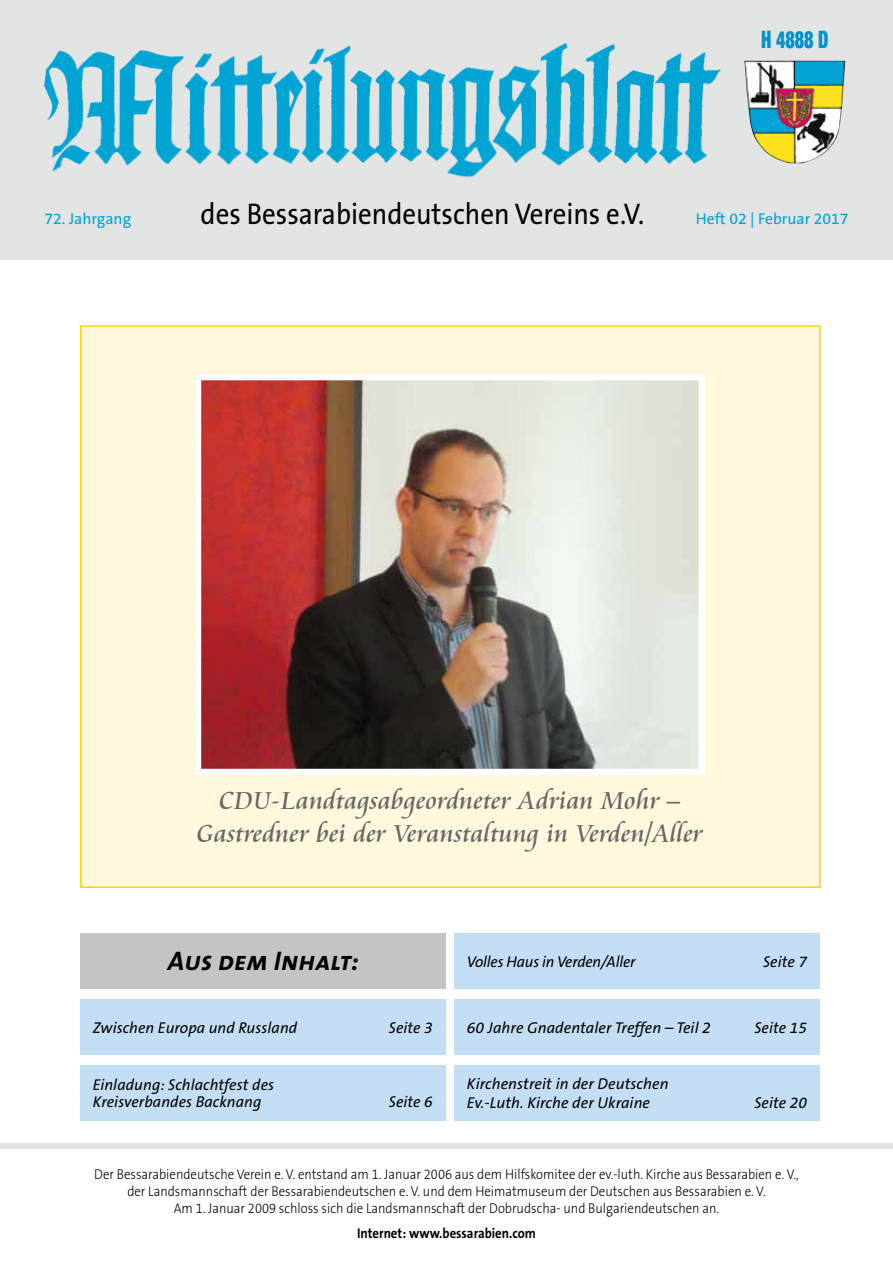
<style>
.page{position:relative;width:893px;height:1263px;background:#fff}
.page>*{position:absolute;margin:0;border:0;box-sizing:border-box;transform-origin:0 0}
.t1{font:30px "The Sans B5 Plain";color:#000;scale:.9 1}
.t2{font:27px/33px "Cataneo BT";color:#676767;text-align:center}
.t3{font:italic 27px "The Sans Bold Caps";color:#000}
.t4{font:900 condensed 24px "Helvetica Neue";color:#0092ca;scale:.75 1}
.t5{font:italic 15.75px/17.2px "The Sans B5 Plain";letter-spacing:.005em;color:#000}
.t6{font:15.75px "The Sans B5 Plain";color:#00a3d3}
.t7{font:300 14.25px/17.1px "The Sans B3";color:#000;text-align:center;scale:.9 1}
.t8{font:700 14.25px "The Sans B7";color:#000;scale:.9 1}
</style>
<div class="page">
<div style="left:80px;top:325px;width:741px;height:563px;background:#fff8dc;border:2px solid #fcd600"></div>
<div style="left:0;top:0;width:893px;height:260px;background:#e2e3e3"></div>
<img style="left:44px;top:42px;width:677px;height:135px">
<img style="left:744px;top:60px;width:101px;height:103px">
<div style="left:0;top:1143px;width:893px;height:6px;background:#e2e3e3"></div>
<div style="left:80px;top:933px;width:366px;height:56px;background:#c4c4c5"></div>
<div style="left:454px;top:933px;width:366px;height:56px;background:#c3def4"></div>
<div style="left:80px;top:1065px;width:366px;height:55px;background:#c3def4"></div>
<div style="left:80px;top:999px;width:366px;height:56px;background:#c3def4"></div>
<div style="left:454px;top:999px;width:366px;height:56px;background:#c3def4"></div>
<div style="left:454px;top:1065px;width:366px;height:55px;background:#c3def4"></div>
<img style="left:202px;top:381px;width:496px;height:387px">
<div style="left:195px;top:374px;width:510px;height:401px;border:6px solid #fff"></div>
<h3 class="t4" style="left:761px;top:19px;width:91px">H 4888 D</h3>
<p class="t6" style="left:45px;top:211px;width:88px">72. Jahrgang</p>
<h1 class="t1" style="left:201px;top:198px;width:495px">des Bessarabiendeutschen Vereins e.V.</h1>
<p class="t6" style="left:696px;top:211px;width:154px">Heft 02 | Februar 2017</p>
<h2 class="t2" style="left:197px;top:784px;width:508px">CDU-Landtagsabgeordneter Adrian Mohr –<br>Gastredner bei der Veranstaltung in Verden/Aller</h2>
<h2 class="t3" style="left:168px;top:938px;width:192px">Aus dem Inhalt:</h2>
<p class="t5" style="left:467px;top:954px;width:170px">Volles Haus in Verden/Aller</p>
<p class="t5" style="left:763px;top:954px;width:46px">Seite 7</p>
<p class="t5" style="left:93px;top:1019px;width:206px">Zwischen Europa und Russland</p>
<p class="t5" style="left:389px;top:1019px;width:46px">Seite 3</p>
<p class="t5" style="left:467px;top:1019px;width:246px">60 Jahre Gnadentaler Treffen – Teil 2</p>
<p class="t5" style="left:754px;top:1019px;width:54px">Seite 15</p>
<p class="t5" style="left:93px;top:1076px;width:183px">Einladung: Schlachtfest des<br>Kreisverbandes Backnang</p>
<p class="t5" style="left:389px;top:1094px;width:46px">Seite 6</p>
<p class="t5" style="left:467px;top:1075px;width:203px;line-height:18.9px">Kirchenstreit in der Deutschen<br>Ev.-Luth. Kirche der Ukraine</p>
<p class="t5" style="left:754px;top:1095px;width:54px">Seite 20</p>
<p class="t7" style="left:94px;top:1166px;width:784px">Der Bessarabiendeutsche Verein e. V. entstand am 1. Januar 2006 aus dem Hilfskomitee der ev.-luth. Kirche aus Bessarabien e. V., der Landsmannschaft der Bessarabiendeutschen e. V. und dem Heimatmuseum der Deutschen aus Bessarabien e. V.<br>Am 1. Januar 2009 schloss sich die Landsmannschaft der Dobrudscha- und Bulgariendeutschen an.</p>
<p class="t8" style="left:357px;top:1225px;width:200px">Internet: www.bessarabien.com</p>
</div>
